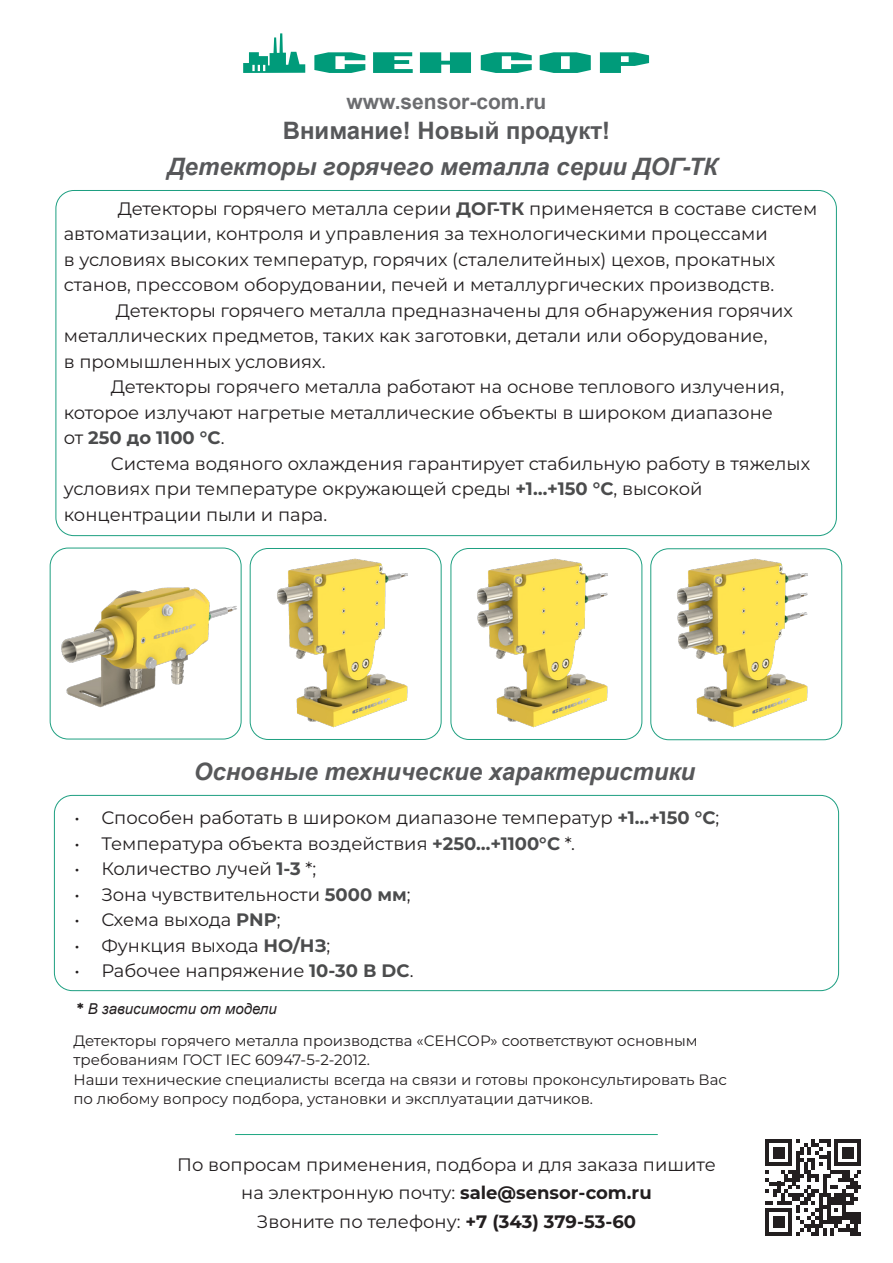
<style>
.page{position:relative;width:893px;height:1263px;background:#fff}
.page>*{position:absolute;margin:0;border:0;box-sizing:border-box;transform-origin:0 0}
.t1{font:italic 700 24px "Arial";color:#57585a}
.t2{font:700 24px "Arial";color:#57585a}
.t3{font:700 21px "Arial";color:#6c6d70}
.t4{font:18px/25.5px "Montserrat";color:#231f20}
.t5{font:700 18px "Montserrat";color:#4b4c4d}
.t6{font:15px "Montserrat";color:#231f20}
.t7{font:italic 15px "Arial";color:#231f20}
.s1{font-weight:700;color:#4b4c4d}
.s2{font-weight:400;color:#231f20}
.s3{font-family:"Montserrat";font-weight:700;font-style:normal}
.s4{font-weight:700}
</style>
<div class="page">
<svg style="left:765px;top:1139px;width:96px;height:96px"></svg>
<hr style="left:235px;top:1134px;width:423px;height:1px;background:#1da782">
<div style="left:54px;top:795px;width:785px;height:196px;border:1px solid #1d9f81;border-radius:18px"></div>
<svg style="left:314px;top:52px;width:51px;height:21px"></svg>
<svg style="left:373px;top:52px;width:40px;height:21px"></svg>
<svg style="left:420px;top:52px;width:51px;height:21px"></svg>
<svg style="left:481px;top:52px;width:51px;height:21px"></svg>
<svg style="left:540px;top:52px;width:51px;height:21px"></svg>
<svg style="left:600px;top:52px;width:49px;height:21px"></svg>
<svg style="left:243px;top:33px;width:62px;height:40px"></svg>
<img style="left:250px;top:548px;width:191px;height:191px">
<div style="left:250px;top:548px;width:191px;height:192px;border:1px solid #1fa081;border-radius:18px"></div>
<img style="left:50px;top:548px;width:191px;height:191px">
<div style="left:50px;top:548px;width:191px;height:191px;border:1px solid #1fa081;border-radius:18px"></div>
<img style="left:451px;top:548px;width:191px;height:191px">
<div style="left:451px;top:548px;width:191px;height:192px;border:1px solid #1fa081;border-radius:18px"></div>
<img style="left:651px;top:549px;width:191px;height:191px">
<div style="left:651px;top:549px;width:191px;height:191px;border:1px solid #1fa081;border-radius:18px"></div>
<p class="t3" style="left:346px;top:86px;width:201px">www.sensor-com.ru</p>
<p class="t2" style="left:283px;top:114px;width:329px">Внимание! Новый продукт!</p>
<p class="t1" style="left:167px;top:150px;width:552px">Детекторы горячего металла серии ДОГ-ТК</p>
<p class="t4" style="left:64px;top:195px;width:755px;text-indent:54px">Детекторы горячего металла серии <span class="s1">ДОГ-ТК</span> применяется в составе систем автоматизации, контроля и управления за технологическими процессами</p>
<p class="t4" style="left:64px;top:246px;width:713px">в условиях высоких температур, горячих (сталелитейных) цехов, прокатных</p>
<p class="t4" style="left:64px;top:271px;width:712px">станов, прессовом оборудовании, печей и металлургических производств.</p>
<p class="t4" style="left:116px;top:297px;width:679px">Детекторы горячего металла предназначены для обнаружения горячих</p>
<p class="t4" style="left:64px;top:322px;width:705px">металлических предметов, таких как заготовки, детали или оборудование,</p>
<p class="t4" style="left:64px;top:348px;width:263px">в промышленных условиях.</p>
<p class="t4" style="left:111px;top:373px;width:675px">Детекторы горячего металла работают на основе теплового излучения,</p>
<p class="t4" style="left:64px;top:399px;width:711px">которое излучают нагретые металлические объекты в широком диапазоне</p>
<p class="t5" style="left:64px;top:426px;width:162px"><span class="s2">от</span> 250 до 1100 °C<span class="s2">.</span></p>
<p class="t4" style="left:64px;top:450px;width:748px;text-indent:47px">Система водяного охлаждения гарантирует стабильную работу в тяжелых условиях при температуре окружающей среды <span class="s1">+1…+150 °С</span>, высокой</p>
<p class="t4" style="left:64px;top:501px;width:265px">концентрации пыли и пара.</p>
<p class="t1" style="left:194px;top:756px;width:503px">Основные технические характеристики</p>
<p class="t4" style="left:74px;top:805px;width:646px">• Способен работать в широком диапазоне температур <span class="s1">+1…+150 °С</span>;</p>
<p class="t4" style="left:74px;top:830px;width:502px">• Температура объекта воздействия <span class="s1">+250…+1100°С</span> *.</p>
<p class="t4" style="left:74px;top:856px;width:243px">• Количество лучей <span class="s1">1-3</span> *;</p>
<p class="t4" style="left:74px;top:881px;width:338px">• Зона чувствительности <span class="s1">5000 мм</span>;</p>
<p class="t4" style="left:74px;top:907px;width:208px">• Схема выхода <span class="s1">PNP</span>;</p>
<p class="t4" style="left:74px;top:932px;width:257px">• Функция выхода <span class="s1">НО/НЗ</span>;</p>
<p class="t4" style="left:74px;top:958px;width:341px">• Рабочее напряжение <span class="s1">10-30 В DC</span>.</p>
<p class="t7" style="left:77px;top:998px;width:201px"><span class="s3">*</span> В зависимости от модели</p>
<p class="t6" style="left:73px;top:1030px;width:626px">Детекторы горячего металла производства «СЕНСОР» соответствуют основным</p>
<p class="t6" style="left:73px;top:1050px;width:298px">требованиям ГОСТ IEC 60947-5-2-2012.</p>
<p class="t6" style="left:73px;top:1069px;width:655px">Наши технические специалисты всегда на связи и готовы проконсультировать Вас</p>
<p class="t6" style="left:73px;top:1089px;width:521px">по любому вопросу подбора, установки и эксплуатации датчиков.</p>
<p class="t4" style="left:177px;top:1151px;width:540px">По вопросам применения, подбора и для заказа пишите</p>
<p class="t4" style="left:241px;top:1180px;width:412px">на электронную почту: <span class="s4">sale@sensor-com.ru</span></p>
<p class="t4" style="left:257px;top:1208px;width:381px">Звоните по телефону: <span class="s4">+7 (343) 379-53-60</span></p>
</div>
